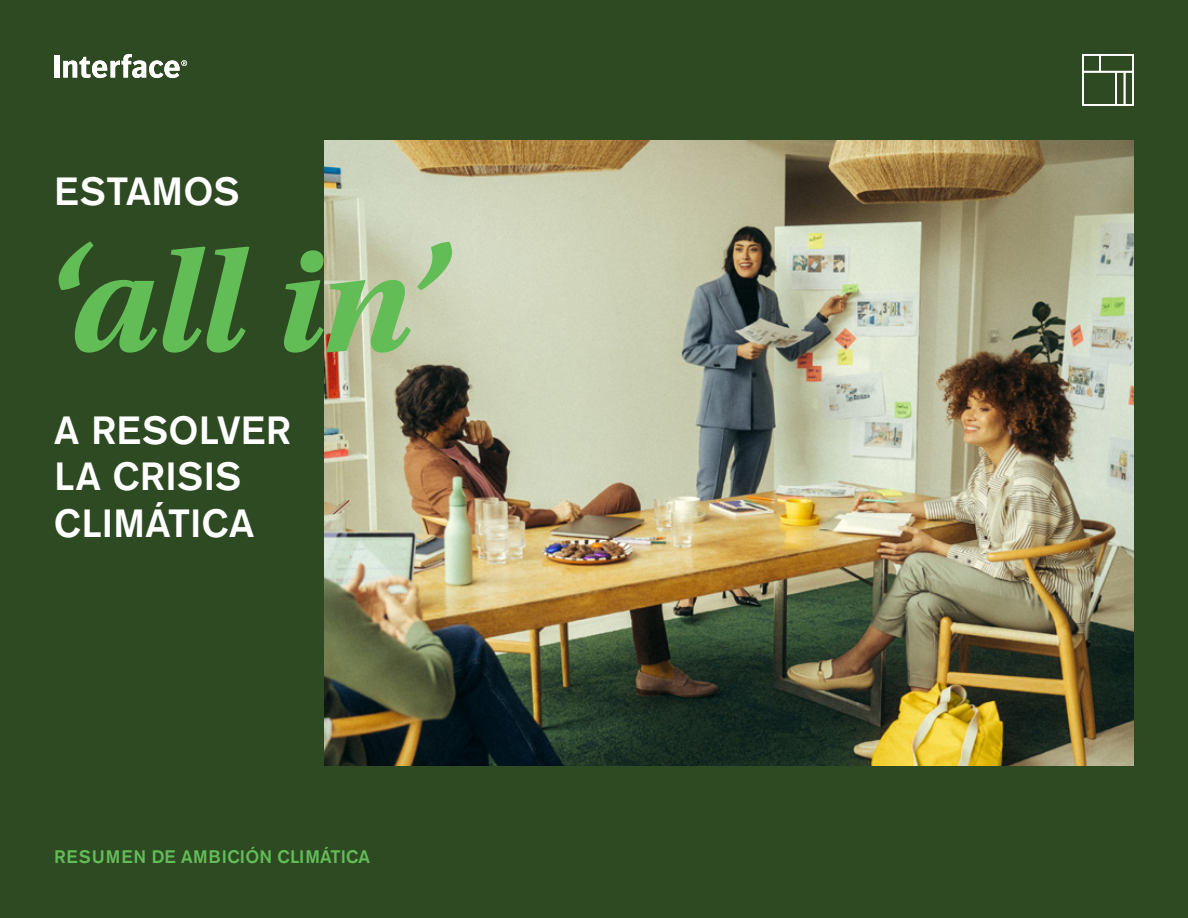
<style>
.page{position:relative;width:1188px;height:918px;background:#2e4a22}
.page>*{position:absolute;margin:0;border:0;box-sizing:border-box;transform-origin:0 0}
.t1{font:italic 700 150px "Utopia Std";color:#62bd57}
.t2{font:500 39px/46.5px "Akzidenz Grotesk Pro";letter-spacing:.01em;color:#fff}
.t3{font:500 18px "Akzidenz Grotesk Pro";letter-spacing:.01em;color:#62bd57}
</style>
<div class="page">
<img style="left:324px;top:141px;width:810px;height:624px">
<div style="left:54px;top:55px;width:5px;height:23px;background:#fff"></div>
<svg style="left:63px;top:54px;width:124px;height:24px"></svg>
<svg style="left:1082px;top:54px;width:52px;height:52px"></svg>
<p class="t2" style="left:54px;top:168px;width:187px">ESTAMOS</p>
<h1 class="t1" style="left:42px;top:215px;width:405px">‘all in’</h1>
<p class="t2" style="left:54px;top:406px;width:238px">A RESOLVER<br>LA CRISIS<br>CLIMÁTICA</p>
<p class="t3" style="left:54px;top:845px;width:318px">RESUMEN DE AMBICIÓN CLIMÁTICA</p>
</div>
